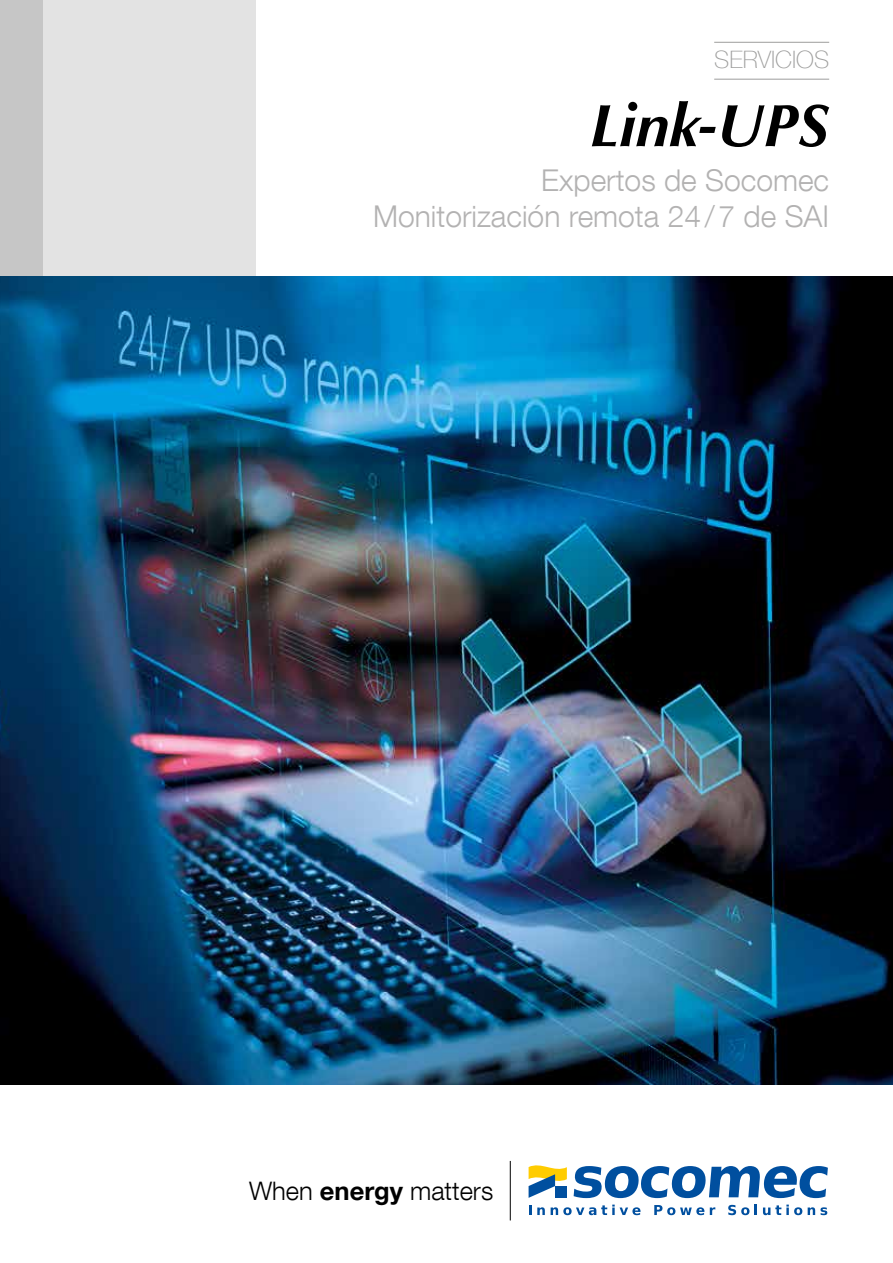
<style>
.page{position:relative;width:893px;height:1263px;background:#fff}
.page>*{position:absolute;margin:0;border:0;box-sizing:border-box;transform-origin:0 0}
.t1{font:italic 700 60px "Optima LT Std";color:#000}
.t2{font:300 30px/36px "Helvetica Neue LT Com";color:#b3b2b2;text-align:right}
.t3{font:300 25.5px "Helvetica Neue LT Com";color:#000}
.t4{font:100 24px "Helvetica Neue LT Com";color:#9d9d9c}
.s1{font-weight:700}
</style>
<div class="page">
<div style="left:0;top:0;width:255px;height:276px;background:#e3e3e3"></div>
<div style="left:0;top:0;width:43px;height:276px;background:#c6c6c6"></div>
<img style="left:0;top:276px;width:893px;height:808px">
<svg style="left:574px;top:1166px;width:254px;height:32px"></svg>
<svg style="left:529px;top:1205px;width:2px;height:10px"></svg>
<svg style="left:537px;top:1207px;width:8px;height:8px"></svg>
<svg style="left:551px;top:1204px;width:89px;height:11px"></svg>
<svg style="left:654px;top:1205px;width:50px;height:10px"></svg>
<svg style="left:710px;top:1207px;width:5px;height:8px"></svg>
<svg style="left:728px;top:1205px;width:21px;height:10px"></svg>
<svg style="left:755px;top:1204px;width:2px;height:11px"></svg>
<svg style="left:763px;top:1204px;width:39px;height:11px"></svg>
<svg style="left:808px;top:1207px;width:19px;height:8px"></svg>
<svg style="left:529px;top:1165px;width:38px;height:33px"></svg>
<hr style="left:510px;top:1161px;width:1px;height:59px;background:#000">
<hr style="left:714px;top:42px;width:115px;height:1px;background:#9d9d9c">
<hr style="left:714px;top:79px;width:115px;height:1px;background:#9d9d9c">
<p class="t4" style="left:714px;top:45px;width:116px">SERVICIOS</p>
<h1 class="t1" style="left:589px;top:90px;width:241px">Link-UPS</h1>
<p class="t2" style="left:373px;top:161px;width:457px">Expertos de Socomec<br>Monitorización remota 24/7 de SAI</p>
<p class="t3" style="left:249px;top:1175px;width:246px">When <span class="s1">energy</span> matters</p>
</div>
